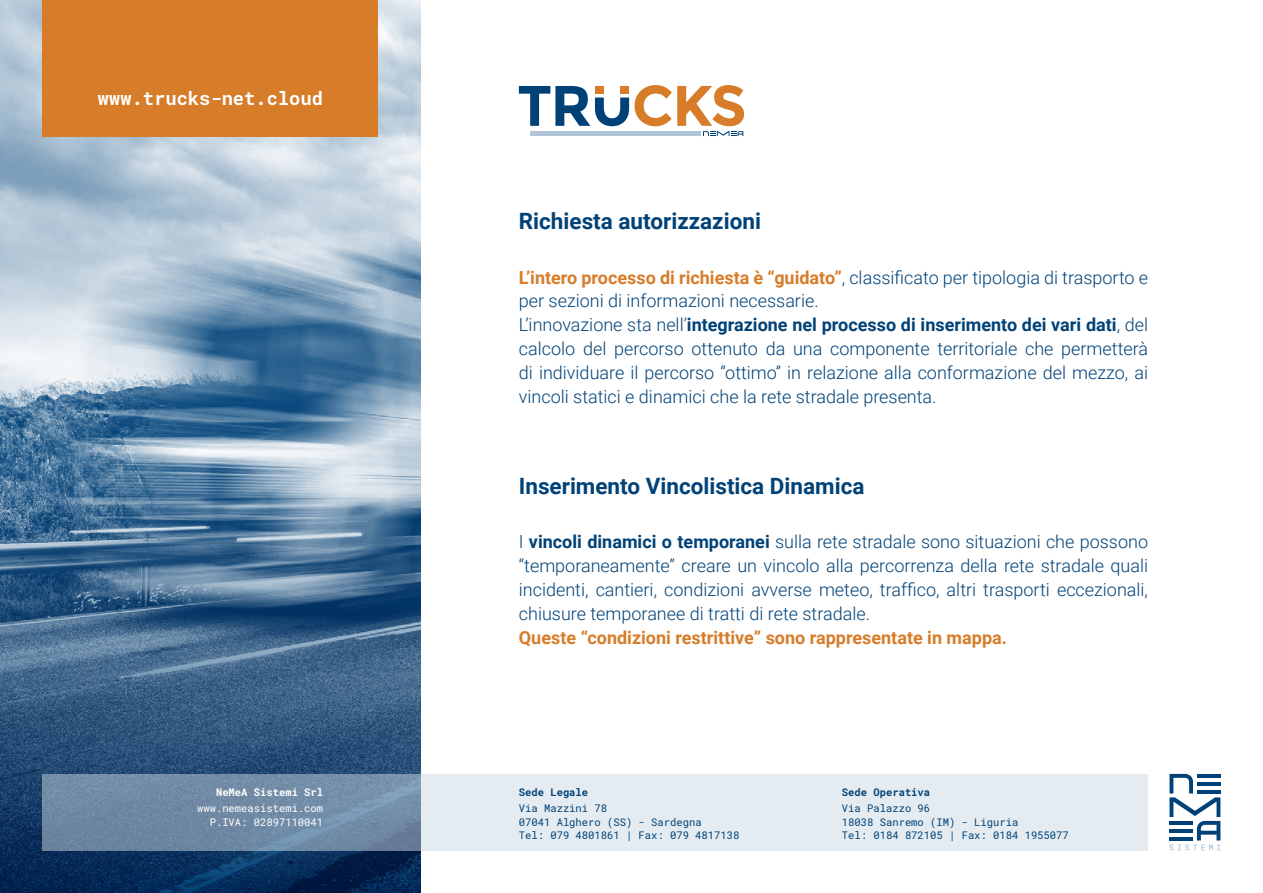
<style>
.page{position:relative;width:1263px;height:893px;background:#fff}
.page>*{position:absolute;margin:0;border:0;box-sizing:border-box;transform-origin:0 0}
.t1{font:700 22.5px "Roboto";color:#004278}
.t2{font:700 18.75px "Roboto Mono";color:#fff}
.t3{font:300 18px/24px "Roboto";color:#004278}
.t4{font:700 18px "Roboto";color:#d77d2a}
.t5{font:10.5px/13.5px "Roboto Mono";color:#004278}
.t6{font:10.5px/13.5px "Roboto Mono";color:#fff;text-align:right}
.t7{font:700 10.5px "Roboto Mono";color:#004278}
.t8{font:700 10.5px "Roboto Mono";color:#fff}
.s1{font-weight:700;color:#d77d2a}
.s2{font-weight:700}
</style>
<div class="page">
<img style="left:0;top:0;width:421px;height:468px">
<svg style="left:0;top:468px;width:421px;height:425px;background:#3c6288"></svg>
<svg style="left:43px;top:774px;width:1105px;height:76px;background:#bdcad7"></svg>
<svg style="left:519px;top:85px;width:225px;height:51px"></svg>
<div style="left:530px;top:131px;width:171px;height:5px;background:#b3c6d7"></div>
<svg style="left:1169px;top:774px;width:51px;height:76px"></svg>
<div style="left:43px;top:0;width:335px;height:136px;background:#d77d2a"></div>
<p class="t2" style="left:98px;top:85px;width:227px">www.trucks-net.cloud</p>
<p class="t8" style="left:216px;top:784px;width:109px">NeMeA Sistemi Srl</p>
<p class="t6" style="left:197px;top:801px;width:128px">www.nemeasistemi.com<br>P.IVA: 02897110041</p>
<p class="t1" style="left:519px;top:206px;width:244px">Richiesta autorizzazioni</p>
<p class="t3" style="left:519px;top:264px;width:631px"><span class="s1">L’intero processo di richiesta è “guidato”</span>, classificato per tipologia di trasporto e per sezioni di informazioni necessarie.<br>L’innovazione sta nell’<span class="s2">integrazione nel processo di inserimento dei vari dati</span>, del calcolo del percorso ottenuto da una componente territoriale che permetterà di individuare il percorso “ottimo” in relazione alla conformazione del mezzo, ai vincoli statici e dinamici che la rete stradale presenta.</p>
<p class="t1" style="left:519px;top:470px;width:347px">Inserimento Vincolistica Dinamica</p>
<p class="t3" style="left:519px;top:528px;width:631px;text-align:justify">I <span class="s2">vincoli dinamici o temporanei</span> sulla rete stradale sono situazioni che possono “temporaneamente” creare un vincolo alla percorrenza della rete stradale quali incidenti, cantieri, condizioni avverse meteo, traffico, altri trasporti eccezionali, chiusure temporanee di tratti di rete stradale.</p>
<p class="t4" style="left:519px;top:624px;width:490px">Queste “condizioni restrittive” sono rappresentate in mappa.</p>
<p class="t7" style="left:519px;top:784px;width:71px">Sede Legale</p>
<p class="t5" style="left:519px;top:801px;width:222px">Via Mazzini 78<br>07041 Alghero (SS) - Sardegna<br>Tel: 079 4801861 | Fax: 079 4817138</p>
<p class="t7" style="left:842px;top:784px;width:90px">Sede Operativa</p>
<p class="t5" style="left:842px;top:801px;width:228px">Via Palazzo 96<br>18038 Sanremo (IM) - Liguria<br>Tel: 0184 872105 | Fax: 0184 1955077</p>
</div>
